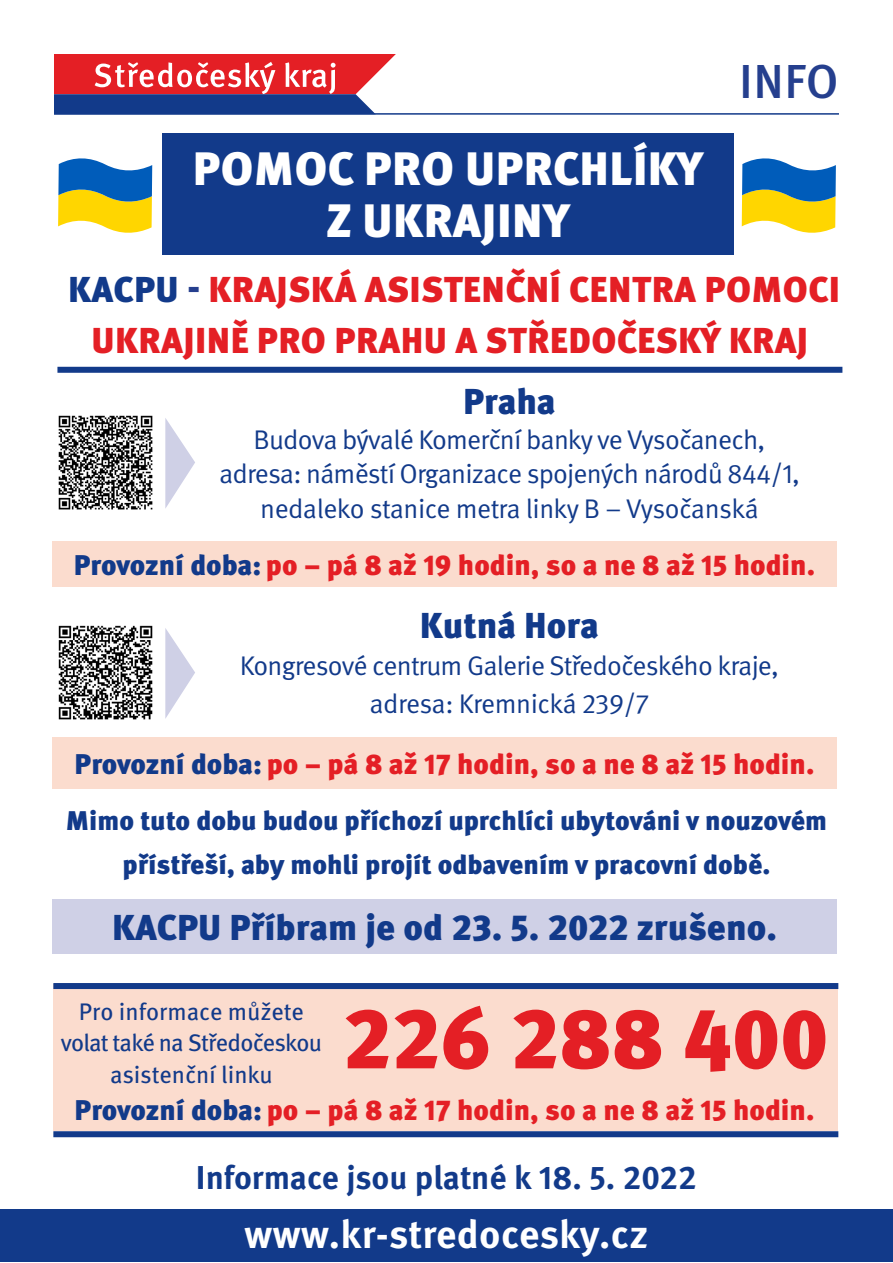
<style>
.page{position:relative;width:893px;height:1263px;background:#fff}
.page>*{position:absolute;margin:0;border:0;box-sizing:border-box;transform-origin:0 0}
.t1{font:900 85.35px "Meta Pro";color:#e41f25}
.t2{font:500 47.7px "Meta Pro";color:#253f8e}
.t3{font:900 46.8px/52.2px "Meta Pro";letter-spacing:.01em;color:#fff;text-align:center}
.t4{font:700 39.45px "Meta Pro";letter-spacing:.01em;color:#fff}
.t5{font:900 36px/50.4px "Meta Pro";letter-spacing:.01em;color:#e41f25;text-align:center}
.t6{font:900 36px "Meta Pro";color:#123a8a}
.t7{font:700 33px "Meta Pro";color:#123a8a}
.t8{font:900 28.5px "Meta Pro";color:#e41f25}
.t9{font:27px "Meta Pro";letter-spacing:-.03em;color:#123a8a}
.t10{font:900 27px/43.5px "Meta Pro";color:#123a8a;text-align:center}
.t11{font:24px "Meta Pro";letter-spacing:-.01em;color:#123a8a}
.t12{font:24px "Meta Pro";letter-spacing:-.035em;color:#123a8a}
.s1{color:#123a8a}
.s2{color:#253f8e}
</style>
<div class="page">
<svg style="left:54px;top:54px;width:342px;height:59px;background:#ab4d67"></svg>
<hr style="left:54px;top:113px;width:785px;height:2px;background:#123a8a">
<div style="left:0;top:1209px;width:893px;height:53px;background:#123a8a"></div>
<div style="left:162px;top:134px;width:571px;height:121px;background:#123a8a"></div>
<svg style="left:742px;top:158px;width:94px;height:75px"></svg>
<svg style="left:58px;top:158px;width:94px;height:75px"></svg>
<div style="left:57px;top:367px;width:785px;height:6px;background:#123a8a"></div>
<img style="left:58px;top:625px;width:95px;height:95px">
<svg style="left:165px;top:628px;width:30px;height:91px"></svg>
<img style="left:58px;top:415px;width:95px;height:95px">
<svg style="left:165px;top:418px;width:30px;height:90px"></svg>
<div style="left:52px;top:737px;width:785px;height:52px;background:#fbdcce"></div>
<div style="left:52px;top:899px;width:785px;height:55px;background:#cfd0e6"></div>
<div style="left:52px;top:541px;width:785px;height:46px;background:#fbdcce"></div>
<div style="left:53px;top:984px;width:785px;height:147px;background:#fbdcce"></div>
<div style="left:53px;top:983px;width:785px;height:6px;background:#123a8a"></div>
<div style="left:53px;top:1131px;width:785px;height:6px;background:#123a8a"></div>
<p class="t2" style="left:739px;top:45px;width:101px">INFO</p>
<p class="t3" style="left:193px;top:141px;width:512px">POMOC PRO UPRCHLÍKY<br>Z UKRAJINY</p>
<p class="t5" style="left:68px;top:263px;width:773px"><span class="s1">KACPU</span> <span class="s2">-</span> KRAJSKÁ ASISTENČNÍ CENTRA POMOCI<br>UKRAJINĚ PRO PRAHU A STŘEDOČESKÝ KRAJ</p>
<p class="t6" style="left:463px;top:373px;width:94px">Praha</p>
<p class="t9" style="left:253px;top:419px;width:513px">Budova bývalé Komerční banky ve Vysočanech,</p>
<p class="t9" style="left:219px;top:453px;width:582px">adresa: náměstí Organizace spojených národů 844/1,</p>
<p class="t9" style="left:260px;top:488px;width:500px">nedaleko stanice metra linky B – Vysočanská</p>
<p class="t8" style="left:74px;top:542px;width:743px"><span class="s1">Provozní doba:</span> po – pá 8 až 19 hodin, so a ne 8 až 15 hodin.</p>
<p class="t6" style="left:420px;top:596px;width:181px">Kutná Hora</p>
<p class="t9" style="left:240px;top:645px;width:541px">Kongresové centrum Galerie Středočeského kraje,</p>
<p class="t9" style="left:369px;top:683px;width:281px">adresa: Kremnická 239/7</p>
<p class="t8" style="left:75px;top:741px;width:741px"><span class="s1">Provozní doba:</span> po – pá 8 až 17 hodin, so a ne 8 až 15 hodin.</p>
<p class="t10" style="left:66px;top:798px;width:763px">Mimo tuto dobu budou příchozí uprchlíci ubytováni v nouzovém přístřeší, aby mohli projít odbavením v pracovní době.</p>
<p class="t6" style="left:112px;top:899px;width:666px">KACPU Příbram je od 23. 5. 2022 zrušeno.</p>
<p class="t11" style="left:79px;top:993px;width:227px">Pro informace můžete</p>
<p class="t12" style="left:61px;top:1025px;width:262px">volat také na Středočeskou</p>
<p class="t11" style="left:110px;top:1056px;width:164px">asistenční linku</p>
<p class="t8" style="left:75px;top:1087px;width:741px"><span class="s1">Provozní doba:</span> po – pá 8 až 17 hodin, so a ne 8 až 15 hodin.</p>
<p class="t1" style="left:343px;top:971px;width:487px">226 288 400</p>
<p class="t7" style="left:196px;top:1151px;width:503px">Informace jsou platné k 18. 5. 2022</p>
<p class="t4" style="left:245px;top:1203px;width:405px">www.kr-stredocesky.cz</p>
</div>
